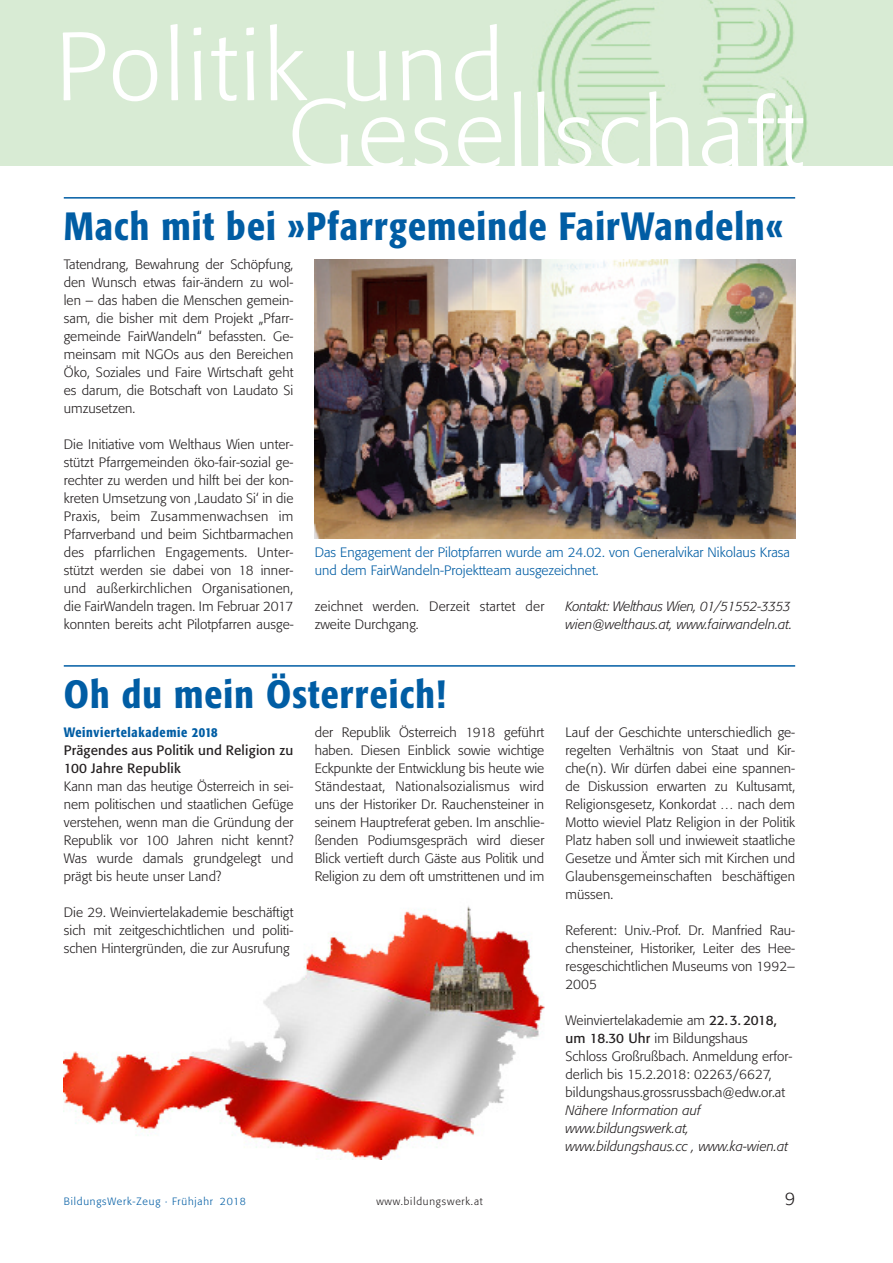
<style>
.page{position:relative;width:893px;height:1263px;background:#fff}
.page>*{position:absolute;margin:0;border:0;box-sizing:border-box;transform-origin:0 0}
.t1{font:300 96px "Formata";letter-spacing:.035em;color:#fff}
.t2{font:500 condensed 39px "Formata";letter-spacing:.03em;color:#015da4}
.t3{font:300 18px "Formata";color:#231f20}
.t4{font:300 13.5px/18px "Formata";letter-spacing:.005em;color:#231f20;text-align:justify}
.t5{font:italic 300 13.5px/18px "Formata";letter-spacing:.005em;color:#231f20}
.t6{font:300 13.5px/18px "Formata";letter-spacing:.005em;color:#015da4}
.t7{font:13.5px/18px "Formata";letter-spacing:.01em;color:#231f20}
.t8{font:500 condensed 13.5px "Formata";letter-spacing:.045em;color:#015da4}
.t9{font:300 10.5px "Formata";letter-spacing:.08em;color:#015da4}
.t10{font:300 10.5px "Formata";letter-spacing:.08em;color:#231f20}
.s1{font-weight:400}
</style>
<div class="page">
<img style="left:64px;top:906px;width:480px;height:253px">
<hr style="left:64px;top:665px;width:731px;height:2px;background:#015da4">
<img style="left:315px;top:260px;width:480px;height:279px">
<div style="left:0;top:0;width:893px;height:166px;background:#d8ebd4"></div>
<img style="left:537px;top:0;width:270px;height:166px">
<hr style="left:64px;top:197px;width:731px;height:2px;background:#015da4">
<h1 class="t1" style="left:56px;top:26px;width:449px">Politik und</h1>
<h1 class="t1" style="left:288px;top:93px;width:517px">Gesellschaft</h1>
<h2 class="t2" style="left:64px;top:211px;width:721px">Mach mit bei »Pfarrgemeinde FairWandeln«</h2>
<p class="t4" style="left:64px;top:256px;width:231px">Tatendrang, Bewahrung der Schöpfung, den Wunsch etwas fair-ändern zu wol&shy;len – das haben die Menschen gemein&shy;sam, die bisher mit dem Projekt „Pfarr&shy;gemeinde FairWandeln“ befassten. Ge&shy;meinsam mit NGOs aus den Bereichen Öko, Soziales und Faire Wirtschaft geht es darum, die Botschaft von Laudato Si umzusetzen.</p>
<p class="t4" style="left:64px;top:436px;width:231px">Die Initiative vom Welthaus Wien unter&shy;stützt Pfarrgemeinden öko-fair-sozial ge&shy;rechter zu werden und hilft bei der kon&shy;kreten Umsetzung von ‚Laudato Si‘ in die Praxis, beim Zusammenwachsen im Pfarrverband und beim Sichtbarmachen des pfarrlichen Engagements. Unter&shy;stützt werden sie dabei von 18 inner&shy;und außerkirchlichen Organisationen, die FairWandeln tragen. Im Februar 2017 konnten bereits acht Pilotpfarren ausge-</p>
<p class="t6" style="left:315px;top:544px;width:477px">Das Engagement der Pilotpfarren wurde am 24.02. von Generalvikar Nikolaus Krasa und dem FairWandeln-Projektteam ausgezeichnet.</p>
<p class="t4" style="left:315px;top:598px;width:231px">zeichnet werden. Derzeit startet der zweite Durchgang.</p>
<p class="t5" style="left:566px;top:598px;width:228px">Kontakt: Welthaus Wien, 01/51552-3353 wien@welthaus.at, www.fairwandeln.at.</p>
<h2 class="t2" style="left:64px;top:679px;width:384px">Oh du mein Österreich!</h2>
<p class="t8" style="left:64px;top:726px;width:155px">Weinviertelakademie 2018</p>
<p class="t7" style="left:64px;top:742px;width:231px">Prägendes aus Politik und Religion zu<br>100 Jahre Republik</p>
<p class="t4" style="left:64px;top:778px;width:231px">Kann man das heutige Österreich in sei&shy;nem politischen und staatlichen Gefüge verstehen, wenn man die Gründung der Republik vor 100 Jahren nicht kennt?<br>Was wurde damals grundgelegt und prägt bis heute unser Land?</p>
<p class="t4" style="left:64px;top:904px;width:231px">Die 29. Weinviertelakademie beschäftigt sich mit zeitgeschichtlichen und politi&shy;schen Hintergründen, die zur Ausrufung</p>
<p class="t4" style="left:315px;top:724px;width:231px">der Republik Österreich 1918 geführt haben. Diesen Einblick sowie wichtige Eckpunkte der Entwicklung bis heute wie Ständestaat, Nationalsozialismus wird uns der Historiker Dr. Rauchensteiner in seinem Hauptreferat geben. Im anschlie&shy;ßenden Podiumsgespräch wird dieser Blick vertieft durch Gäste aus Politik und Religion zu dem oft umstrittenen und im</p>
<p class="t4" style="left:566px;top:724px;width:231px">Lauf der Geschichte unterschiedlich ge&shy;regelten Verhältnis von Staat und Kir&shy;che(n). Wir dürfen dabei eine spannen&shy;de Diskussion erwarten zu Kultusamt, Religionsgesetz, Konkordat … nach dem Motto wieviel Platz Religion in der Politik Platz haben soll und inwieweit staatliche Gesetze und Ämter sich mit Kirchen und Glaubensgemeinschaften beschäftigen müssen.</p>
<p class="t4" style="left:566px;top:922px;width:231px">Referent: Univ.-Prof. Dr. Manfried Rau&shy;chensteiner, Historiker, Leiter des Hee&shy;resgeschichtlichen Museums von 1992– 2005</p>
<p class="t4" style="left:566px;top:1012px;width:228px;text-align:left">Weinviertelakademie am <span class="s1">22.3.2018, um 18.30 Uhr</span> im Bildungshaus Schloss Großrußbach. Anmeldung erfor&shy;derlich bis 15.2.2018: 02263/6627, bildungshaus.grossrussbach@edw.or.at</p>
<p class="t5" style="left:566px;top:1102px;width:224px">Nähere Information auf www.bildungswerk.at, www.bildungshaus.cc , www.ka-wien.at</p>
<p class="t9" style="left:64px;top:1197px;width:184px">BildungsWerk-Zeug · Frühjahr 2018</p>
<p class="t10" style="left:376px;top:1197px;width:108px">www.bildungswerk.at</p>
<h3 class="t3" style="left:785px;top:1191px;width:12px">9</h3>
</div>
